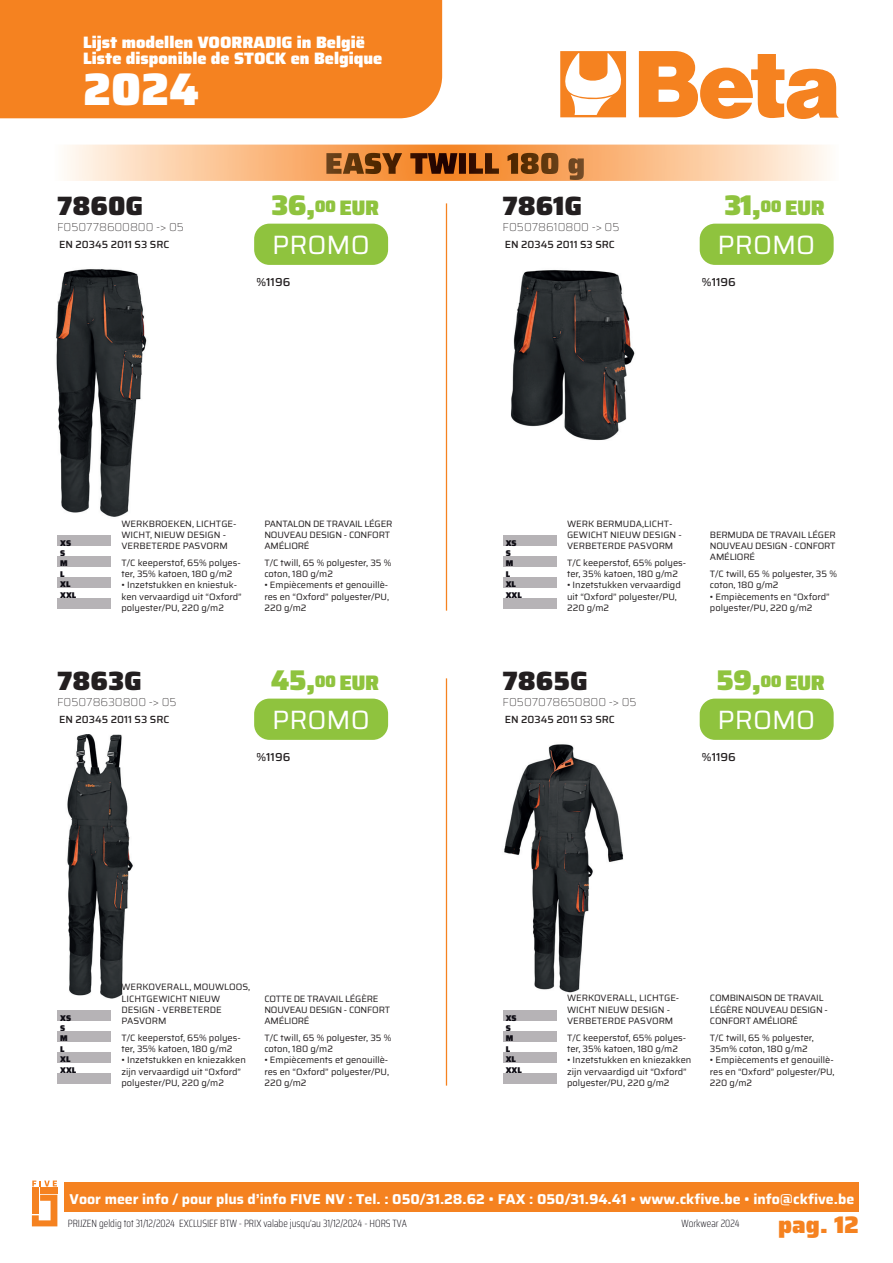
<style>
.page{position:relative;width:893px;height:1263px;background:#fff}
.page>*{position:absolute;margin:0;border:0;box-sizing:border-box;transform-origin:0 0}
.t1{font:900 45.75px "Saira";color:#fff}
.t2{font:900 28.5px "Saira";letter-spacing:-.03em;color:#8fc33e}
.t3{font:900 26.55px "Saira";color:#231f20}
.t4{font:26.55px "Saira";color:#fff}
.t5{font:900 24px "Saira";color:#f58220}
.t6{font:900 16.5px/16.5px "Saira";color:#fff}
.t7{font:700 14.25px "Saira";color:#fff}
.t8{font:100 11.55px "Saira";color:#231f20}
.t9{font:500 11.55px "Saira";color:#231f20}
.t10{font:200 10.5px "Saira Condensed";color:#0e0c14}
.t11{font:500 10.35px "Saira";color:#231f20}
.t12{font:9.3px/11.1px "Saira";color:#231f20}
.t13{font:9.3px/11.1px "Saira";letter-spacing:-.02em;color:#231f20}
.t14{font:900 8.25px/10.4px "Saira";color:#0e0c14}
.s1{font-size:16.65px}
.s2{font-size:21px}
</style>
<div class="page">
<div style="left:0;top:0;width:442px;height:118px;background:#f58220"></div>
<svg style="left:560px;top:51px;width:66px;height:66px"></svg>
<svg style="left:639px;top:51px;width:200px;height:68px"></svg>
<div style="left:65px;top:1182px;width:794px;height:30px;background:#f58220"></div>
<div style="left:32px;top:1187px;width:7px;height:27px;background:#f58220"></div>
<div style="left:40px;top:1187px;width:17px;height:6px;background:#f58220"></div>
<svg style="left:32px;top:1195px;width:25px;height:31px"></svg>
<svg style="left:32px;top:1180px;width:25px;height:6px"></svg>
<img style="left:56px;top:269px;width:91px;height:248px">
<img style="left:67px;top:734px;width:66px;height:265px">
<svg style="left:67px;top:145px;width:760px;height:36px;background:#fbc79b"></svg>
<img style="left:326px;top:153px;width:258px;height:27px">
<div style="left:57px;top:577px;width:54px;height:11px;background:#b6b3b6"></div>
<div style="left:57px;top:1052px;width:54px;height:10px;background:#b6b3b6"></div>
<div style="left:57px;top:598px;width:54px;height:10px;background:#b6b3b6"></div>
<div style="left:57px;top:1073px;width:54px;height:10px;background:#b6b3b6"></div>
<div style="left:57px;top:536px;width:54px;height:10px;background:#b6b3b6"></div>
<div style="left:57px;top:1011px;width:54px;height:10px;background:#b6b3b6"></div>
<div style="left:57px;top:557px;width:54px;height:10px;background:#b6b3b6"></div>
<div style="left:57px;top:1032px;width:54px;height:10px;background:#b6b3b6"></div>
<div style="left:254px;top:224px;width:134px;height:41px;background:#8fc33e;border-radius:15px"></div>
<div style="left:254px;top:699px;width:134px;height:41px;background:#8fc33e;border-radius:15px"></div>
<img style="left:511px;top:270px;width:124px;height:170px">
<div style="left:503px;top:577px;width:53px;height:11px;background:#b6b3b6"></div>
<div style="left:503px;top:598px;width:53px;height:10px;background:#b6b3b6"></div>
<div style="left:503px;top:536px;width:53px;height:10px;background:#b6b3b6"></div>
<div style="left:503px;top:557px;width:53px;height:10px;background:#b6b3b6"></div>
<div style="left:700px;top:224px;width:134px;height:41px;background:#8fc33e;border-radius:15px"></div>
<img style="left:504px;top:744px;width:120px;height:249px">
<div style="left:503px;top:1052px;width:53px;height:10px;background:#b6b3b6"></div>
<div style="left:503px;top:1073px;width:53px;height:10px;background:#b6b3b6"></div>
<div style="left:503px;top:1011px;width:53px;height:10px;background:#b6b3b6"></div>
<div style="left:503px;top:1032px;width:53px;height:10px;background:#b6b3b6"></div>
<div style="left:700px;top:699px;width:134px;height:41px;background:#8fc33e;border-radius:15px"></div>
<hr style="left:446px;top:203px;width:1px;height:408px;background:#f58220">
<hr style="left:446px;top:678px;width:1px;height:407px;background:#f58220">
<h3 class="t6" style="left:83px;top:34px;width:301px">Lijst modellen VOORRADIG in België<br>Liste disponible de STOCK en Belgique</h3>
<h1 class="t1" style="left:83px;top:53px;width:118px">2024</h1>
<h3 class="t3" style="left:57px;top:184px;width:88px">7860G</h3>
<p class="t8" style="left:57px;top:217px;width:128px">F050778600800 -&gt; 05</p>
<p class="t11" style="left:59px;top:236px;width:112px">EN 20345 2011 S3 SRC</p>
<h2 class="t2" style="left:271px;top:182px;width:110px">36,<span class="s1">00</span> <span class="s2">EUR</span></h2>
<h3 class="t4" style="left:272px;top:225px;width:99px">PROMO</h3>
<p class="t9" style="left:256px;top:273px;width:35px">%1196</p>
<p class="t14" style="left:60px;top:538px;width:12px">XS</p>
<p class="t14" style="left:60px;top:548px;width:7px">S</p>
<p class="t14" style="left:60px;top:558px;width:9px">M</p>
<p class="t14" style="left:60px;top:569px;width:6px">L</p>
<p class="t14" style="left:60px;top:579px;width:12px">XL</p>
<p class="t14" style="left:60px;top:589px;width:18px">XXL</p>
<p class="t12" style="left:122px;top:518px;width:116px">WERKBROEKEN, LICHTGE-<br>WICHT, NIEUW DESIGN -<br>VERBETERDE PASVORM</p>
<p class="t12" style="left:122px;top:557px;width:121px">T/C keeperstof, 65% polyes&shy;ter, 35% katoen, 180 g/m2</p>
<p class="t12" style="left:122px;top:579px;width:122px">• Inzetstukken en kniestuk&shy;ken vervaardigd uit “Oxford” polyester/PU, 220 g/m2</p>
<p class="t13" style="left:264px;top:518px;width:129px">PANTALON DE TRAVAIL LÉGER<br>NOUVEAU DESIGN - CONFORT<br>AMÉLIORÉ</p>
<p class="t12" style="left:264px;top:557px;width:129px">T/C twill, 65 % polyester, 35 % coton, 180 g/m2</p>
<p class="t12" style="left:264px;top:579px;width:126px;text-align:justify">• Empiècements et genouillè&shy;res en “Oxford” polyester/PU, 220 g/m2</p>
<h3 class="t3" style="left:57px;top:659px;width:86px">7863G</h3>
<p class="t8" style="left:57px;top:692px;width:121px">F05078630800 -&gt; 05</p>
<p class="t11" style="left:59px;top:711px;width:112px">EN 20345 2011 S3 SRC</p>
<h2 class="t2" style="left:271px;top:657px;width:110px">45,<span class="s1">00</span> <span class="s2">EUR</span></h2>
<h3 class="t4" style="left:272px;top:699px;width:99px">PROMO</h3>
<p class="t9" style="left:256px;top:748px;width:35px">%1196</p>
<p class="t14" style="left:60px;top:1012px;width:12px">XS</p>
<p class="t14" style="left:60px;top:1023px;width:7px">S</p>
<p class="t14" style="left:60px;top:1033px;width:9px">M</p>
<p class="t14" style="left:60px;top:1044px;width:6px">L</p>
<p class="t14" style="left:60px;top:1054px;width:12px">XL</p>
<p class="t14" style="left:60px;top:1064px;width:18px">XXL</p>
<p class="t12" style="left:122px;top:981px;width:130px">WERKOVERALL, MOUWLOOS,<br>LICHTGEWICHT NIEUW<br>DESIGN - VERBETERDE<br>PASVORM</p>
<p class="t12" style="left:122px;top:1032px;width:121px">T/C keeperstof, 65% polyes&shy;ter, 35% katoen, 180 g/m2</p>
<p class="t12" style="left:122px;top:1054px;width:126px">• Inzetstukken en kniezakken zijn vervaardigd uit “Oxford” polyester/PU, 220 g/m2</p>
<p class="t13" style="left:264px;top:992px;width:127px">COTTE DE TRAVAIL LÉGÈRE<br>NOUVEAU DESIGN - CONFORT<br>AMÉLIORÉ</p>
<p class="t12" style="left:264px;top:1032px;width:129px">T/C twill, 65 % polyester, 35 % coton, 180 g/m2</p>
<p class="t12" style="left:264px;top:1054px;width:126px;text-align:justify">• Empiècements et genouillè&shy;res en “Oxford” polyester/PU, 220 g/m2</p>
<h3 class="t3" style="left:503px;top:184px;width:81px">7861G</h3>
<p class="t11" style="left:505px;top:236px;width:112px">EN 20345 2011 S3 SRC</p>
<p class="t8" style="left:503px;top:217px;width:118px">F05078610800 -&gt; 05</p>
<h2 class="t2" style="left:724px;top:182px;width:102px">31,<span class="s1">00</span> <span class="s2">EUR</span></h2>
<h3 class="t4" style="left:718px;top:225px;width:99px">PROMO</h3>
<p class="t9" style="left:702px;top:273px;width:35px">%1196</p>
<p class="t14" style="left:506px;top:538px;width:12px">XS<br>S<br>M<br>L</p>
<p class="t14" style="left:506px;top:579px;width:18px">XL<br>XXL</p>
<p class="t12" style="left:567px;top:518px;width:116px">WERK BERMUDA,LICHT-<br>GEWICHT NIEUW DESIGN -<br>VERBETERDE PASVORM</p>
<p class="t12" style="left:567px;top:557px;width:121px">T/C keeperstof, 65% polyes&shy;ter, 35% katoen, 180 g/m2</p>
<p class="t12" style="left:567px;top:579px;width:115px">• Inzetstukken vervaardigd uit “Oxford” polyester/PU,<br>220 g/m2</p>
<p class="t12" style="left:710px;top:529px;width:127px;text-align:justify">BERMUDA DE TRAVAIL LÉGER NOUVEAU DESIGN - CONFORT AMÉLIORÉ</p>
<p class="t12" style="left:710px;top:568px;width:129px">T/C twill, 65 % polyester, 35 % coton, 180 g/m2</p>
<p class="t12" style="left:710px;top:591px;width:121px">• Empiècements en “Oxford” polyester/PU, 220 g/m2</p>
<h3 class="t3" style="left:503px;top:659px;width:87px">7865G</h3>
<p class="t11" style="left:505px;top:711px;width:112px">EN 20345 2011 S3 SRC</p>
<p class="t8" style="left:503px;top:692px;width:136px">F0507078650800 -&gt; 05</p>
<h2 class="t2" style="left:716px;top:657px;width:110px">59,<span class="s1">00</span> <span class="s2">EUR</span></h2>
<h3 class="t4" style="left:718px;top:699px;width:99px">PROMO</h3>
<p class="t9" style="left:702px;top:748px;width:35px">%1196</p>
<p class="t14" style="left:506px;top:1012px;width:12px">XS<br>S<br>M<br>L</p>
<p class="t14" style="left:506px;top:1054px;width:18px">XL<br>XXL</p>
<p class="t12" style="left:567px;top:992px;width:114px">WERKOVERALL, LICHTGE-<br>WICHT NIEUW DESIGN -<br>VERBETERDE PASVORM</p>
<p class="t12" style="left:567px;top:1032px;width:121px">T/C keeperstof, 65% polyes&shy;ter, 35% katoen, 180 g/m2</p>
<p class="t12" style="left:567px;top:1054px;width:126px">• Inzetstukken en kniezakken zijn vervaardigd uit “Oxford” polyester/PU, 220 g/m2</p>
<p class="t13" style="left:710px;top:992px;width:119px">COMBINAISON DE TRAVAIL<br>LÉGÈRE NOUVEAU DESIGN -<br>CONFORT AMÉLIORÉ</p>
<p class="t12" style="left:710px;top:1032px;width:105px">T/C twill, 65 % polyester,<br>35m% coton, 180 g/m2</p>
<p class="t12" style="left:710px;top:1054px;width:126px;text-align:justify">• Empiècements et genouillè&shy;res en “Oxford” polyester/PU, 220 g/m2</p>
<h3 class="t7" style="left:70px;top:1188px;width:786px">Voor meer info / pour plus d’info FIVE NV : Tel. : 050/31.28.62 • FAX : 050/31.94.41 • www.ckfive.be • info@ckfive.be</h3>
<h3 class="t5" style="left:778px;top:1205px;width:82px">pag. 12</h3>
<p class="t10" style="left:68px;top:1215px;width:341px">PRIJZEN geldig tot 31/12/2024 EXCLUSIEF BTW - PRIX valabe jusqu’au 31/12/2024 - HORS TVA</p>
<p class="t10" style="left:682px;top:1215px;width:60px">Workwear 2024</p>
</div>
